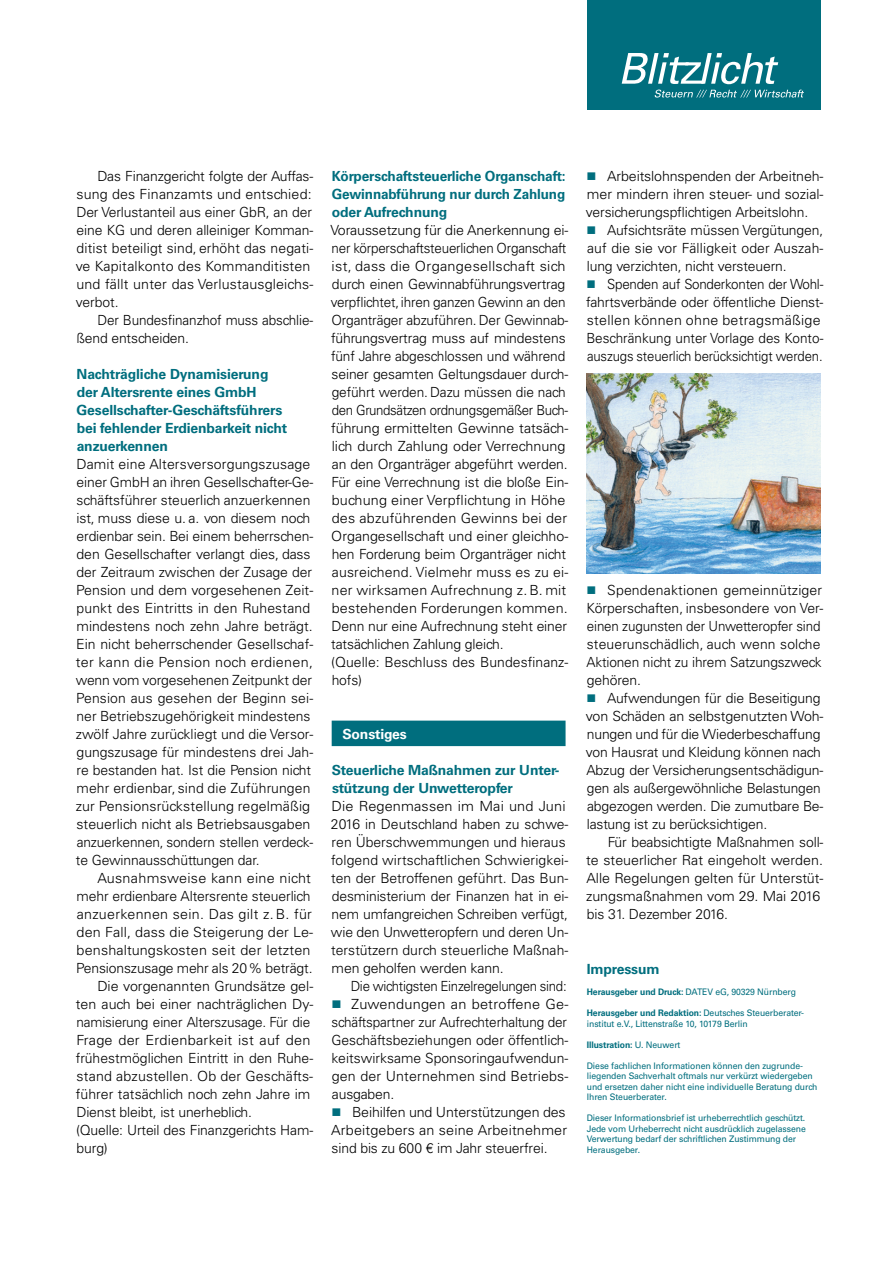
<style>
.page{position:relative;width:893px;height:1263px;background:#fff}
.page>*{position:absolute;margin:0;border:0;box-sizing:border-box;transform-origin:0 0}
.t1{font:300 13.95px/18px "Univers LT Std";letter-spacing:-.01em;color:#000}
.t2{font:300 13.95px/18px "Univers LT Std";letter-spacing:.01em;color:#000}
.t3{font:300 13.95px/18px "Univers LT Std";letter-spacing:-.01em;color:#000;scale:1.04 1}
.t4{font:700 13.95px/18px "Univers LT Std";letter-spacing:-.01em;color:#006e7e}
.t5{font:300 13.95px/18px "Univers LT Std";letter-spacing:-.01em;color:#000;scale:.96 1}
.t6{font:300 13.95px "Univers LT Std";letter-spacing:.02em;color:#000}
.t7{font:300 13.95px "Univers LT Std";letter-spacing:.015em;color:#000;scale:1.04 1}
.t8{font:300 13.95px "Univers LT Std";letter-spacing:-.01em;color:#000;scale:.95 1}
.t9{font:700 13.95px "Univers LT Std";letter-spacing:-.01em;color:#fff}
.t10{font:9px/10.5px "Univers LT Std";letter-spacing:-.01em;color:#006e7e;scale:.96 1}
.t11{font:700 9px "Univers LT Std";letter-spacing:-.01em;color:#006e7e;scale:.96 1}
.s1{font-weight:700}
.s2{font-weight:400}
</style>
<div class="page">
<div style="left:587px;top:0;width:234px;height:110px;background:#006e7e"></div>
<svg style="left:622px;top:53px;width:156px;height:31px"></svg>
<svg style="left:655px;top:90px;width:149px;height:8px"></svg>
<div style="left:332px;top:721px;width:234px;height:25px;background:#006e7e"></div>
<img style="left:587px;top:373px;width:234px;height:200px">
<p class="t2" style="left:76px;top:167px;width:239px;text-indent:22px">Das Finanzgericht folgte der Auffas&shy;sung des Finanzamts und entschied:<br>Der Verlustanteil aus einer GbR, an der eine KG und deren alleiniger Komman&shy;ditist beteiligt sind, erhöht das negati&shy;ve Kapitalkonto des Kommanditisten und fällt unter das Verlustausgleichs&shy;verbot.</p>
<p class="t1" style="left:76px;top:311px;width:238px;text-indent:21px">Der Bundesfinanzhof muss abschlie&shy;ßend entscheiden.</p>
<p class="t4" style="left:77px;top:365px;width:212px">Nachträgliche Dynamisierung der Altersrente eines GmbH<br>Gesellschafter-Geschäftsführers bei fehlender Erdienbarkeit nicht anzuerkennen</p>
<p class="t1" style="left:76px;top:455px;width:239px">Damit eine Altersversorgungszusage einer GmbH an ihren Gesellschafter-Ge&shy;schäftsführer steuerlich anzuerkennen ist, muss diese u. a. von diesem noch erdienbar sein. Bei einem beherrschen&shy;den Gesellschafter verlangt dies, dass der Zeitraum zwischen der Zusage der Pension und dem vorgesehenen Zeit&shy;punkt des Eintritts in den Ruhestand mindestens noch zehn Jahre beträgt.<br>Ein nicht beherrschender Gesellschaf&shy;ter kann die Pension noch erdienen, wenn vom vorgesehenen Zeitpunkt der Pension aus gesehen der Beginn sei&shy;ner Betriebszugehörigkeit mindestens zwölf Jahre zurückliegt und die Versor&shy;gungszusage für mindestens drei Jah&shy;re bestanden hat. Ist die Pension nicht mehr erdienbar, sind die Zuführungen zur Pensionsrückstellung regelmäßig steuerlich nicht als Betriebsausgaben anzuerkennen, sondern stellen verdeck&shy;te Gewinnausschüttungen dar.</p>
<p class="t6" style="left:97px;top:869px;width:215px">Ausnahmsweise kann eine nicht</p>
<p class="t1" style="left:76px;top:887px;width:235px">mehr erdienbare Altersrente steuerlich</p>
<p class="t6" style="left:77px;top:905px;width:237px">anzuerkennen sein. Das gilt z. B. für</p>
<p class="t2" style="left:77px;top:923px;width:238px">den Fall, dass die Steigerung der Le-</p>
<p class="t2" style="left:77px;top:941px;width:235px">benshaltungskosten seit der letzten</p>
<p class="t1" style="left:76px;top:959px;width:238px">Pensionszusage mehr als 20 % beträgt.</p>
<p class="t1" style="left:97px;top:977px;width:217px">Die vorgenannten Grundsätze gel-</p>
<p class="t1" style="left:76px;top:995px;width:239px">ten auch bei einer nachträglichen Dy-</p>
<p class="t1" style="left:76px;top:1013px;width:235px">namisierung einer Alterszusage. Für die</p>
<p class="t7" style="left:76px;top:1031px;width:227px">Frage der Erdienbarkeit ist auf den</p>
<p class="t1" style="left:76px;top:1049px;width:239px">frühestmöglichen Eintritt in den Ruhe-</p>
<p class="t2" style="left:76px;top:1067px;width:238px">stand abzustellen. Ob der Geschäfts-</p>
<p class="t1" style="left:76px;top:1085px;width:236px">führer tatsächlich noch zehn Jahre im</p>
<p class="t1" style="left:76px;top:1103px;width:177px">Dienst bleibt, ist unerheblich.</p>
<p class="t1" style="left:76px;top:1121px;width:239px">(Quelle: Urteil des Finanzgerichts Ham-</p>
<p class="t1" style="left:77px;top:1139px;width:33px">burg)</p>
<p class="t4" style="left:332px;top:167px;width:235px;text-align:justify">Körperschaftsteuerliche Organschaft:<br>Gewinnabführung nur durch Zahlung oder Aufrechnung</p>
<p class="t1" style="left:330px;top:221px;width:239px">Voraussetzung für die Anerkennung ei&shy;ner körperschaftsteuerlichen Organschaft ist, dass die Organgesellschaft sich durch einen Gewinnabführungsvertrag verpflichtet, ihren ganzen Gewinn an den Organträger abzuführen. Der Gewinnab&shy;führungsvertrag muss auf mindestens fünf Jahre abgeschlossen und während seiner gesamten Geltungsdauer durch&shy;geführt werden. Dazu müssen die nach den Grundsätzen ordnungsgemäßer Buch&shy;führung ermittelten Gewinne tatsäch&shy;lich durch Zahlung oder Verrechnung an den Organträger abgeführt werden.<br>Für eine Verrechnung ist die bloße Ein&shy;buchung einer Verpflichtung in Höhe des abzuführenden Gewinns bei der Organgesellschaft und einer gleichho&shy;hen Forderung beim Organträger nicht ausreichend. Vielmehr muss es zu ei&shy;ner wirksamen Aufrechnung z. B. mit bestehenden Forderungen kommen.<br>Denn nur eine Aufrechnung steht einer tatsächlichen Zahlung gleich.<br>(Quelle: Beschluss des Bundesfinanz&shy;hofs)</p>
<p class="t9" style="left:342px;top:725px;width:66px">Sonstiges</p>
<p class="t4" style="left:332px;top:761px;width:229px">Steuerliche Maßnahmen zur Unter&shy;stützung der Unwetteropfer</p>
<p class="t3" style="left:331px;top:797px;width:230px">Die Regenmassen im Mai und Juni 2016 in Deutschland haben zu schwe&shy;ren Überschwemmungen und hieraus folgend wirtschaftlichen Schwierigkei&shy;ten der Betroffenen geführt. Das Bun&shy;desministerium der Finanzen hat in ei&shy;nem umfangreichen Schreiben verfügt, wie den Unwetteropfern und deren Un&shy;terstützern durch steuerliche Maßnah&shy;men geholfen werden kann.</p>
<p class="t8" style="left:351px;top:977px;width:229px">Die wichtigsten Einzelregelungen sind:</p>
<p class="t7" style="left:351px;top:995px;width:210px">Zuwendungen an betroffene Ge-</p>
<p class="t1" style="left:332px;top:1013px;width:237px">schäftspartner zur Aufrechterhaltung der</p>
<p class="t1" style="left:331px;top:1031px;width:238px">Geschäftsbeziehungen oder öffentlich-</p>
<p class="t1" style="left:332px;top:1049px;width:238px">keitswirksame Sponsoringaufwendun-</p>
<p class="t2" style="left:332px;top:1067px;width:238px">gen der Unternehmen sind Betriebs-</p>
<p class="t1" style="left:332px;top:1085px;width:64px">ausgaben.</p>
<p class="t1" style="left:352px;top:1103px;width:215px">Beihilfen und Unterstützungen des</p>
<p class="t2" style="left:331px;top:1121px;width:237px">Arbeitgebers an seine Arbeitnehmer</p>
<p class="t1" style="left:332px;top:1139px;width:217px">sind bis zu 600 € im Jahr steuerfrei.</p>
<p class="t1" style="left:586px;top:167px;width:239px;text-align:justify;text-indent:21px">Arbeitslohnspenden der Arbeitneh&shy;mer mindern ihren steuer- und sozial&shy;versicherungspflichtigen Arbeitslohn.</p>
<p class="t1" style="left:587px;top:221px;width:238px;text-align:justify;text-indent:20px">Aufsichtsräte müssen Vergütungen, auf die sie vor Fälligkeit oder Auszah&shy;lung verzichten, nicht versteuern.</p>
<p class="t5" style="left:586px;top:275px;width:249px;text-indent:21px">Spenden auf Sonderkonten der Wohl&shy;fahrtsverbände oder öffentliche Dienst&shy;stellen können ohne betragsmäßige Beschränkung unter Vorlage des Konto&shy;auszugs steuerlich berücksichtigt werden.</p>
<p class="t1" style="left:586px;top:581px;width:239px;text-indent:21px">Spendenaktionen gemeinnütziger Körperschaften, insbesondere von Ver&shy;einen zugunsten der Unwetteropfer sind steuerunschädlich, auch wenn solche Aktionen nicht zu ihrem Satzungszweck gehören.</p>
<p class="t1" style="left:586px;top:689px;width:239px;text-indent:21px">Aufwendungen für die Beseitigung von Schäden an selbstgenutzten Woh&shy;nungen und für die Wiederbeschaffung von Hausrat und Kleidung können nach Abzug der Versicherungsentschädigun&shy;gen als außergewöhnliche Belastungen abgezogen werden. Die zumutbare Be&shy;lastung ist zu berücksichtigen.</p>
<p class="t1" style="left:586px;top:833px;width:239px;text-indent:22px">Für beabsichtigte Maßnahmen soll&shy;te steuerlicher Rat eingeholt werden.<br>Alle Regelungen gelten für Unterstüt&shy;zungsmaßnahmen vom 29. Mai 2016 bis 31. Dezember 2016.</p>
<p class="t4" style="left:587px;top:960px;width:74px">Impressum</p>
<p class="t10" style="left:587px;top:987px;width:219px"><span class="s1">Herausgeber und Druck:</span> DATEV eG, 90329 Nürnberg</p>
<p class="t10" style="left:587px;top:1008px;width:228px"><span class="s1">Herausgeber und Redaktion:</span> Deutsches Steuerberater&shy;institut e.V., Littenstraße 10, 10179 Berlin</p>
<p class="t11" style="left:587px;top:1039px;width:99px">Illustration: <span class="s2">U. Neuwert</span></p>
<p class="t10" style="left:587px;top:1060px;width:242px">Diese fachlichen Informationen können den zugrunde&shy;liegenden Sachverhalt oftmals nur verkürzt wiedergeben und ersetzen daher nicht eine individuelle Beratung durch Ihren Steuerberater.</p>
<p class="t10" style="left:587px;top:1113px;width:230px">Dieser Informationsbrief ist urheberrechtlich geschützt.<br>Jede vom Urheberrecht nicht ausdrücklich zugelassene Verwertung bedarf der schriftlichen Zustimmung der Herausgeber.</p>
</div>
